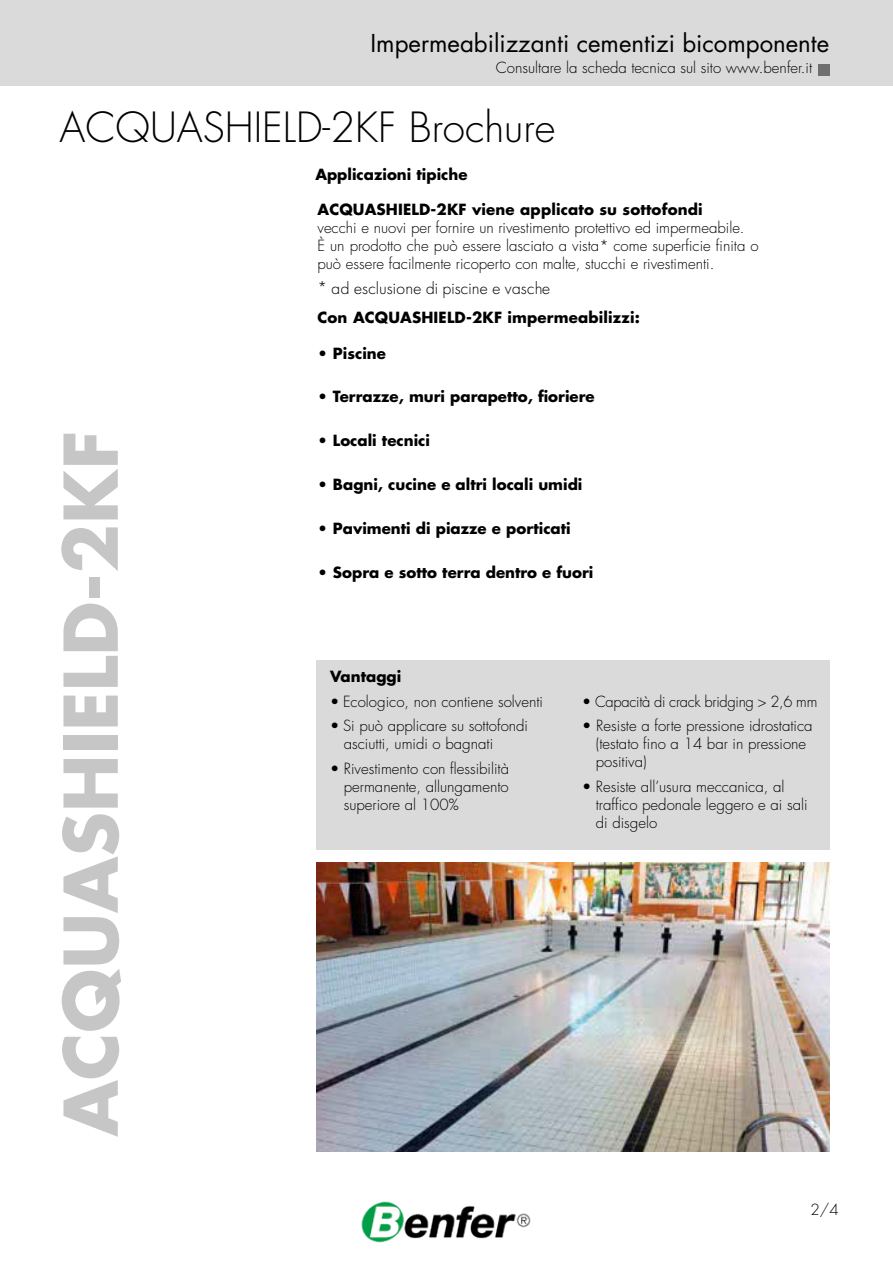
<style>
.page{position:relative;width:893px;height:1263px;background:#fff}
.page>*{position:absolute;margin:0;border:0;box-sizing:border-box;transform-origin:0 0}
.t1{font:700 72px "Futura CE";color:#c6c6c6}
.t2{font:300 40.5px "Futura";color:#000}
.t3{font:24px "Futura CE";color:#000}
.t4{font:300 17.7px "Futura PT";color:#000}
.t5{font:300 15px/18px "Futura";color:#000}
.t6{font:700 15px "Futura CE";color:#000}
.t7{font:300 15px "Futura";letter-spacing:-.02em;color:#000}
</style>
<div class="page">
<div style="left:316px;top:660px;width:513px;height:189px;background:#dadada"></div>
<div style="left:0;top:0;width:893px;height:85px;background:#dadada"></div>
<div style="left:818px;top:64px;width:11px;height:11px;background:#706f6f"></div>
<img style="left:361px;top:1201px;width:170px;height:42px">
<img style="left:316px;top:862px;width:513px;height:289px">
<h3 class="t3" style="left:371px;top:28px;width:460px">Impermeabilizzanti cementizi bicomponente</h3>
<p class="t5" style="left:496px;top:59px;width:318px">Consultare la scheda tecnica sul sito www.benfer.it</p>
<h2 class="t2" style="left:60px;top:103px;width:497px">ACQUASHIELD-2KF Brochure</h2>
<h1 class="t1" style="left:37px;top:1136px;width:707px;rotate:-90deg">ACQUASHIELD-2KF</h1>
<p class="t6" style="left:315px;top:163px;width:154px">Applicazioni tipiche</p>
<p class="t6" style="left:317px;top:198px;width:387px">ACQUASHIELD-2KF viene applicato su sottofondi</p>
<p class="t5" style="left:317px;top:219px;width:443px">vecchi e nuovi per fornire un rivestimento protettivo ed impermeabile.<br>È un prodotto che può essere lasciato a vista* come superficie finita o può essere facilmente ricoperto con malte, stucchi e rivestimenti.</p>
<p class="t6" style="left:317px;top:306px;width:324px">Con ACQUASHIELD-2KF impermeabilizzi:</p>
<p class="t6" style="left:317px;top:342px;width:70px">• Piscine</p>
<p class="t6" style="left:317px;top:386px;width:279px">• Terrazze, muri parapetto, fioriere</p>
<p class="t6" style="left:317px;top:430px;width:114px">• Locali tecnici</p>
<p class="t6" style="left:317px;top:473px;width:266px">• Bagni, cucine e altri locali umidi</p>
<p class="t6" style="left:317px;top:517px;width:255px">• Pavimenti di piazze e porticati</p>
<p class="t6" style="left:317px;top:561px;width:277px">• Sopra e sotto terra dentro e fuori</p>
<p class="t4" style="left:317px;top:278px;width:235px">* ad esclusione di piscine e vasche</p>
<p class="t6" style="left:330px;top:665px;width:72px">Vantaggi</p>
<p class="t5" style="left:330px;top:693px;width:214px">• Ecologico, non contiene solventi</p>
<p class="t5" style="left:344px;top:717px;width:186px;text-indent:-14px">• Si può applicare su sottofondi asciutti, umidi o bagnati</p>
<p class="t5" style="left:344px;top:760px;width:167px;text-align:justify;text-indent:-14px">• Rivestimento con flessibilità permanente, allungamento superiore al 100%</p>
<p class="t7" style="left:582px;top:692px;width:237px">• Capacità di crack bridging &gt; 2,6 mm</p>
<p class="t5" style="left:596px;top:717px;width:218px;text-indent:-14px">• Resiste a forte pressione idrostatica (testato fino a 14 bar in pressione positiva)</p>
<p class="t5" style="left:596px;top:778px;width:213px;text-indent:-14px">• Resiste all’usura meccanica, al traffico pedonale leggero e ai sali di disgelo</p>
<p class="t5" style="left:811px;top:1200px;width:30px">2/4</p>
</div>
